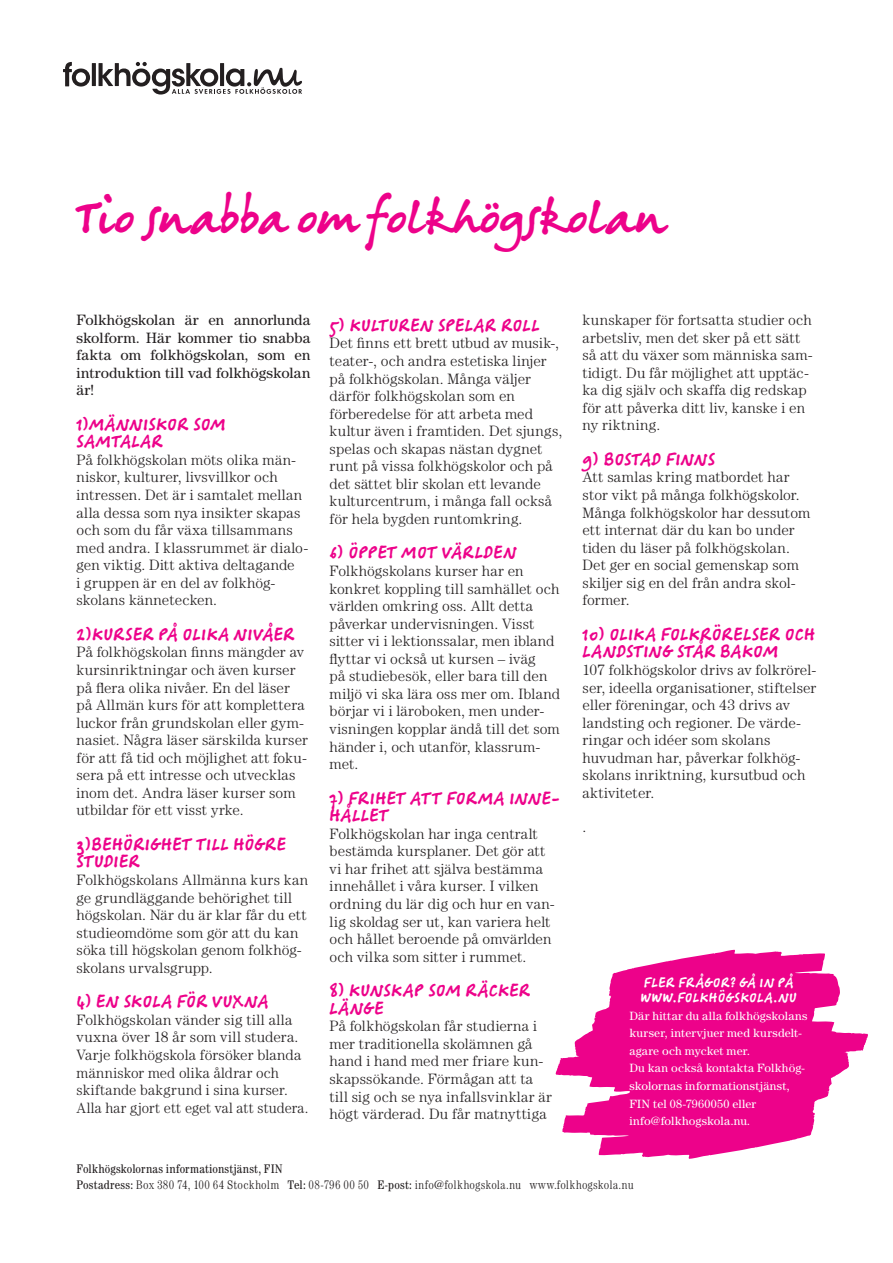
<style>
.page{position:relative;width:893px;height:1263px;background:#fff}
.page>*{position:absolute;margin:0;border:0;box-sizing:border-box;transform-origin:0 0}
.t1{font:43.5px "Berranger Hand ITC Std";color:#ed028a}
.t2{font:17.25px/17.5px "Berranger Hand ITC Std";letter-spacing:.015em;color:#ed028a}
.t3{font:300 15px/17.5px "Century Std";letter-spacing:.01em;color:#231f20}
.t4{font:15px/17.5px "Century Std";letter-spacing:.01em;color:#231f20;text-align:justify}
.t5{font:13.5px "Berranger Hand ITC Std";color:#fff}
.t6{font:300 condensed 12.45px/15.8px "Century Std";letter-spacing:.01em;color:#231f20}
.t7{font:12px/17.5px "Century Std";letter-spacing:.02em;color:#fff}
.s1{font-weight:400}
</style>
<div class="page">
<svg style="left:63px;top:62px;width:239px;height:33px"></svg>
<svg style="left:556px;top:950px;width:312px;height:209px;fill:#ed028a"></svg>
<h1 class="t1" style="left:77px;top:187px;width:590px">TIO SNABBA OM FOLKHÖGSKOLAN</h1>
<p class="t4" style="left:77px;top:311px;width:235px">Folkhögskolan är en annorlunda skolform. Här kommer tio snabba fakta om folkhögskolan, som en introduktion till vad folkhögskolan är!</p>
<p class="t2" style="left:77px;top:416px;width:151px">1)MÄNNISKOR SOM<br>SAMTALAR</p>
<p class="t3" style="left:77px;top:451px;width:233px">På folkhögskolan möts olika män&shy;niskor, kulturer, livsvillkor och intressen. Det är i samtalet mellan alla dessa som nya insikter skapas och som du får växa tillsammans med andra. I klassrummet är dialo&shy;gen viktig. Ditt aktiva deltagande<br>i gruppen är en del av folkhög&shy;skolans kännetecken.</p>
<p class="t2" style="left:77px;top:626px;width:220px">2)KURSER PÅ OLIKA NIVÅER</p>
<p class="t3" style="left:77px;top:643px;width:233px">På folkhögskolan finns mängder av kursinriktningar och även kurser på flera olika nivåer. En del läser på Allmän kurs för att komplettera luckor från grundskolan eller gym&shy;nasiet. Några läser särskilda kurser för att få tid och möjlighet att foku&shy;sera på ett intresse och utvecklas inom det. Andra läser kurser som utbildar för ett visst yrke.</p>
<p class="t2" style="left:77px;top:836px;width:211px">3)BEHÖRIGHET TILL HÖGRE<br>STUDIER</p>
<p class="t3" style="left:77px;top:871px;width:233px">Folkhögskolans Allmänna kurs kan ge grundläggande behörighet till högskolan. När du är klar får du ett studieomdöme som gör att du kan söka till högskolan genom folkhög&shy;skolans urvalsgrupp.</p>
<p class="t2" style="left:77px;top:994px;width:194px">4) EN SKOLA FÖR VUXNA</p>
<p class="t3" style="left:77px;top:1011px;width:233px">Folkhögskolan vänder sig till alla vuxna över 18 år som vill studera.<br>Varje folkhögskola försöker blanda människor med olika åldrar och skiftande bakgrund i sina kurser.<br>Alla har gjort ett eget val att studera.</p>
<p class="t2" style="left:330px;top:317px;width:212px">5) KULTUREN SPELAR ROLL</p>
<p class="t3" style="left:330px;top:334px;width:234px">Det finns ett brett utbud av musik-, teater-, och andra estetiska linjer på folkhögskolan. Många väljer därför folkhögskolan som en förberedelse för att arbeta med kultur även i framtiden. Det sjungs, spelas och skapas nästan dygnet runt på vissa folkhögskolor och på det sättet blir skolan ett levande kulturcentrum, i många fall också för hela bygden runtomkring.</p>
<p class="t2" style="left:330px;top:545px;width:189px">6) ÖPPET MOT VÄRLDEN</p>
<p class="t3" style="left:330px;top:562px;width:232px">Folkhögskolans kurser har en konkret koppling till samhället och världen omkring oss. Allt detta påverkar undervisningen. Visst sitter vi i lektionssalar, men ibland flyttar vi också ut kursen – iväg<br>på studiebesök, eller bara till den miljö vi ska lära oss mer om. Ibland börjar vi i läroboken, men under&shy;visningen kopplar ändå till det som händer i, och utanför, klassrum&shy;met.</p>
<p class="t2" style="left:330px;top:790px;width:232px">7) FRIHET ATT FORMA INNE-<br>HÅLLET</p>
<p class="t3" style="left:330px;top:825px;width:227px">Folkhögskolan har inga centralt bestämda kursplaner. Det gör att vi har frihet att själva bestämma innehållet i våra kurser. I vilken ordning du lär dig och hur en van&shy;lig skoldag ser ut, kan variera helt och hållet beroende på omvärlden och vilka som sitter i rummet.</p>
<p class="t2" style="left:330px;top:983px;width:202px">8) KUNSKAP SOM RÄCKER<br>LÄNGE</p>
<p class="t3" style="left:330px;top:1017px;width:224px">På folkhögskolan får studierna i mer traditionella skolämnen gå hand i hand med mer friare kun&shy;skapssökande. Förmågan att ta till sig och se nya infallsvinklar är högt värderad. Du får matnyttiga</p>
<p class="t3" style="left:583px;top:311px;width:232px">kunskaper för fortsatta studier och arbetsliv, men det sker på ett sätt så att du växer som människa sam&shy;tidigt. Du får möjlighet att upptäc&shy;ka dig själv och skaffa dig redskap för att påverka ditt liv, kanske i en ny riktning.</p>
<p class="t2" style="left:583px;top:451px;width:134px">9) BOSTAD FINNS</p>
<p class="t3" style="left:583px;top:468px;width:229px">Att samlas kring matbordet har stor vikt på många folkhögskolor.<br>Många folkhögskolor har dessutom ett internat där du kan bo under tiden du läser på folkhögskolan.<br>Det ger en social gemenskap som skiljer sig en del från andra skol&shy;former.</p>
<p class="t2" style="left:583px;top:626px;width:234px">10) OLIKA FOLKRÖRELSER OCH<br>LANDSTING STÅR BAKOM</p>
<p class="t3" style="left:583px;top:661px;width:235px">107 folkhögskolor drivs av folkrörel&shy;ser, ideella organisationer, stiftelser eller föreningar, och 43 drivs av landsting och regioner. De värde&shy;ringar och idéer som skolans huvudman har, påverkar folkhög&shy;skolans inriktning, kursutbud och aktiviteter.</p>
<p class="t3" style="left:583px;top:818px;width:5px">.</p>
<p class="t5" style="left:644px;top:973px;width:9px">FLER</p>
<p class="t5" style="left:678px;top:973px;width:10px">FRÅGOR</p>
<p class="t5" style="left:730px;top:973px;width:57px">? GÅIN PÅ</p>
<p class="t5" style="left:641px;top:988px;width:46px">WWW.FOLKHÖGSKOLA</p>
<p class="t5" style="left:774px;top:988px;width:15px">.NU</p>
<p class="t7" style="left:629px;top:1007px;width:180px">Där hittar du alla folkhögskolans kurser, intervjuer med kursdelt&shy;agare och mycket mer.<br>Du kan också kontakta Folkhög&shy;skolornas informationstjänst,<br>FIN tel 08-7960050 eller info@folkhogskola.nu.</p>
<p class="t6" style="left:77px;top:1160px;width:559px"><span class="s1">Folkhögskolornas informationstjänst, FIN<br>Postadress:</span> Box 380 74, 100 64 Stockholm <span class="s1">Tel:</span> 08-796 00 50 <span class="s1">E-post:</span> info@folkhogskola.nu www.folkhogskola.nu</p>
</div>
